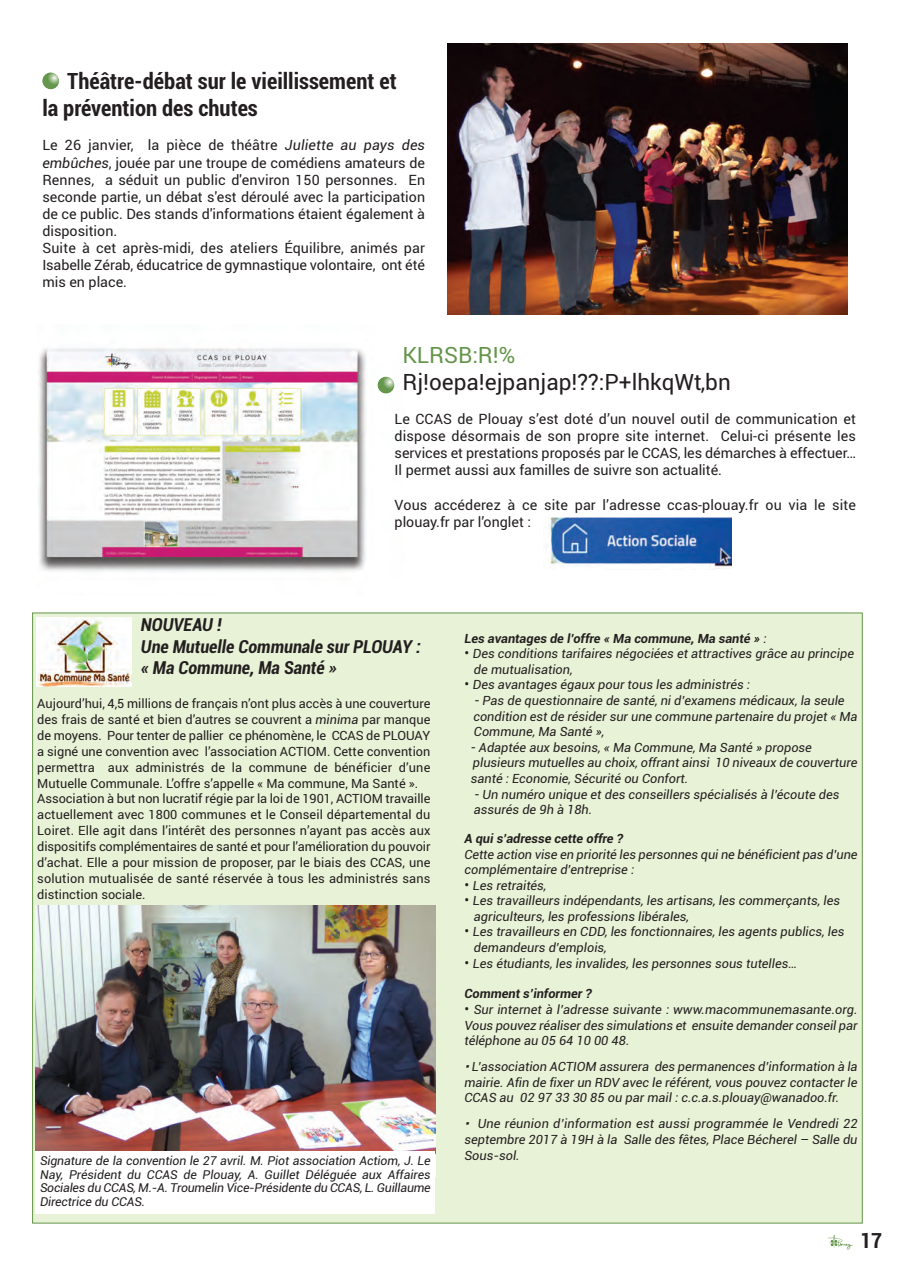
<style>
.page{position:relative;width:906px;height:1264px;background:#fff}
.page>*{position:absolute;margin:0;border:0;box-sizing:border-box;transform-origin:0 0}
.t1{font:700 condensed 22.5px/27px "Roboto";color:#231f20}
.t2{font:22.5px "Roboto";color:#231f20}
.t3{font:22.5px "Roboto";color:#63954a}
.t4{font:700 condensed 21px "Roboto";color:#231f20}
.t5{font:italic 700 condensed 18px/21.6px "Roboto";color:#231f20}
.t6{font:14.25px/17.1px "Roboto";color:#231f20}
.t7{font:italic 12.75px/15.6px "Roboto";color:#231f20}
.t8{font:12.75px/15.9px "Roboto";color:#231f20}
.t9{font:italic 700 12.75px "Roboto";color:#231f20}
.t10{font:italic 12.3px/13.8px "Roboto";letter-spacing:-.015em;color:#231f20;text-align:justify}
.s1{font-style:italic}
.s2{font-weight:400}
.s3{font-style:normal;font-size:14.25px}
</style>
<div class="page">
<div style="left:33px;top:613px;width:829px;height:609px;background:#e8f2d6"></div>
<img style="left:36px;top:905px;width:399px;height:245px">
<div style="left:36px;top:1150px;width:399px;height:63px;background:#fff"></div>
<img style="left:36px;top:617px;width:96px;height:69px">
<svg style="left:42px;top:72px;width:17px;height:17px"></svg>
<img style="left:447px;top:43px;width:400px;height:271px">
<img style="left:38px;top:348px;width:357px;height:224px">
<svg style="left:378px;top:376px;width:16px;height:17px"></svg>
<svg style="left:828px;top:1235px;width:25px;height:14px"></svg>
<img style="left:547px;top:517px;width:184px;height:52px">
<h1 class="t1" style="left:42px;top:68px;width:356px;text-indent:25px">Théâtre-débat sur le vieillissement et la prévention des chutes</h1>
<p class="t6" style="left:42px;top:137px;width:384px">Le 26 janvier, la pièce de théâtre <span class="s1">Juliette au pays des embûches</span>, jouée par une troupe de comédiens amateurs de Rennes, a séduit un public d'environ 150 personnes. En seconde partie, un débat s'est déroulé avec la participation de ce public. Des stands d'informations étaient également à disposition.<br>Suite à cet après-midi, des ateliers Équilibre, animés par Isabelle Zérab, éducatrice de gymnastique volontaire, ont été mis en place.</p>
<h1 class="t3" style="left:402px;top:342px;width:114px">KLRSB:R!%</h1>
<h1 class="t2" style="left:402px;top:369px;width:330px">Rj!oepa!ejpanjap!??:P+lhkqWt,bn</h1>
<p class="t6" style="left:395px;top:410px;width:463px;text-align:justify">Le CCAS de Plouay s’est doté d’un nouvel outil de communication et dispose désormais de son propre site internet. Celui-ci présente les services et prestations proposés par le CCAS, les démarches à effectuer… Il permet aussi aux familles de suivre son actualité.</p>
<p class="t6" style="left:395px;top:496px;width:463px">Vous accéderez à ce site par l’adresse ccas-plouay.fr ou via le site plouay.fr par l’onglet :</p>
<h3 class="t5" style="left:141px;top:614px;width:281px">NOUVEAU !<br>Une Mutuelle Communale sur PLOUAY : « Ma Commune, Ma Santé »</h3>
<p class="t8" style="left:37px;top:695px;width:395px">Aujourd’hui, 4,5 millions de français n’ont plus accès à une couverture des frais de santé et bien d’autres se couvrent a <span class="s1">minima</span> par manque de moyens. Pour tenter de pallier ce phénomène, le CCAS de PLOUAY a signé une convention avec l’association ACTIOM. Cette convention permettra aux administrés de la commune de bénéficier d’une Mutuelle Communale. L’offre s’appelle « Ma commune, Ma Santé ».<br>Association à but non lucratif régie par la loi de 1901, ACTIOM travaille actuellement avec 1800 communes et le Conseil départemental du Loiret. Elle agit dans l’intérêt des personnes n’ayant pas accès aux dispositifs complémentaires de santé et pour l’amélioration du pouvoir d’achat. Elle a pour mission de proposer, par le biais des CCAS, une solution mutualisée de santé réservée à tous les administrés sans distinction sociale.</p>
<p class="t10" style="left:40px;top:1153px;width:392px">Signature de la convention le 27 avril. M. Piot association Actiom, J. Le Nay, Président du CCAS de Plouay, A. Guillet Déléguée aux Affaires Sociales du CCAS, M.-A. Troumelin Vice-Présidente du CCAS, L. Guillaume Directrice du CCAS.</p>
<p class="t9" style="left:464px;top:630px;width:304px">Les avantages de l’offre « Ma commune, Ma santé » <span class="s2">:</span></p>
<p class="t7" style="left:474px;top:646px;width:381px;text-indent:-9px"><span class="s3">•</span> Des conditions tarifaires négociées et attractives grâce au principe de mutualisation,</p>
<p class="t7" style="left:464px;top:677px;width:287px"><span class="s3">•</span> Des avantages égaux pour tous les administrés :</p>
<p class="t7" style="left:473px;top:692px;width:386px"><span class="s3">-</span> Pas de questionnaire de santé, ni d’examens médicaux, la seule condition est de résider sur une commune partenaire du projet « Ma<br>Commune, Ma Santé »,</p>
<p class="t7" style="left:471px;top:739px;width:388px"><span class="s3">-</span> Adaptée aux besoins, « Ma Commune, Ma Santé » propose plusieurs mutuelles au choix, offrant ainsi 10 niveaux de couverture santé : Economie, Sécurité ou Confort.</p>
<p class="t7" style="left:474px;top:786px;width:367px"><span class="s3">-</span> Un numéro unique et des conseillers spécialisés à l’écoute des assurés de 9h à 18h.</p>
<p class="t9" style="left:464px;top:831px;width:160px">A qui s’adresse cette offre ?</p>
<p class="t7" style="left:464px;top:846px;width:395px">Cette action vise en priorité les personnes qui ne bénéficient pas d’une complémentaire d’entreprise :</p>
<p class="t7" style="left:464px;top:877px;width:84px"><span class="s3">•</span> Les retraités,</p>
<p class="t7" style="left:474px;top:893px;width:368px;text-indent:-9px"><span class="s3">•</span> Les travailleurs indépendants, les artisans, les commerçants, les agriculteurs, les professions libérales,</p>
<p class="t7" style="left:474px;top:924px;width:372px;text-indent:-10px"><span class="s3">•</span> Les travailleurs en CDD, les fonctionnaires, les agents publics, les demandeurs d’emplois,</p>
<p class="t7" style="left:464px;top:955px;width:334px"><span class="s3">•</span> Les étudiants, les invalides, les personnes sous tutelles…</p>
<p class="t9" style="left:464px;top:986px;width:129px">Comment s’informer ?</p>
<p class="t7" style="left:464px;top:1001px;width:395px;text-align:justify"><span class="s3">•</span> Sur internet à l’adresse suivante : www.macommunemasante.org.<br>Vous pouvez réaliser des simulations et ensuite demander conseil par téléphone au 05 64 10 00 48.</p>
<p class="t7" style="left:464px;top:1059px;width:395px;text-align:justify;text-indent:7px">L’association ACTIOM assurera des permanences d’information à la mairie. Afin de fixer un RDV avec le référent, vous pouvez contacter le CCAS au 02 97 33 30 85 ou par mail : c.c.a.s.plouay@wanadoo.fr.</p>
<p class="t7" style="left:464px;top:1116px;width:395px;text-align:justify;text-indent:13px">Une réunion d’information est aussi programmée le Vendredi 22 septembre 2017 à 19H à la Salle des fêtes, Place Bécherel – Salle du Sous-sol.</p>
<h2 class="t4" style="left:860px;top:1228px;width:24px">17</h2>
</div>
